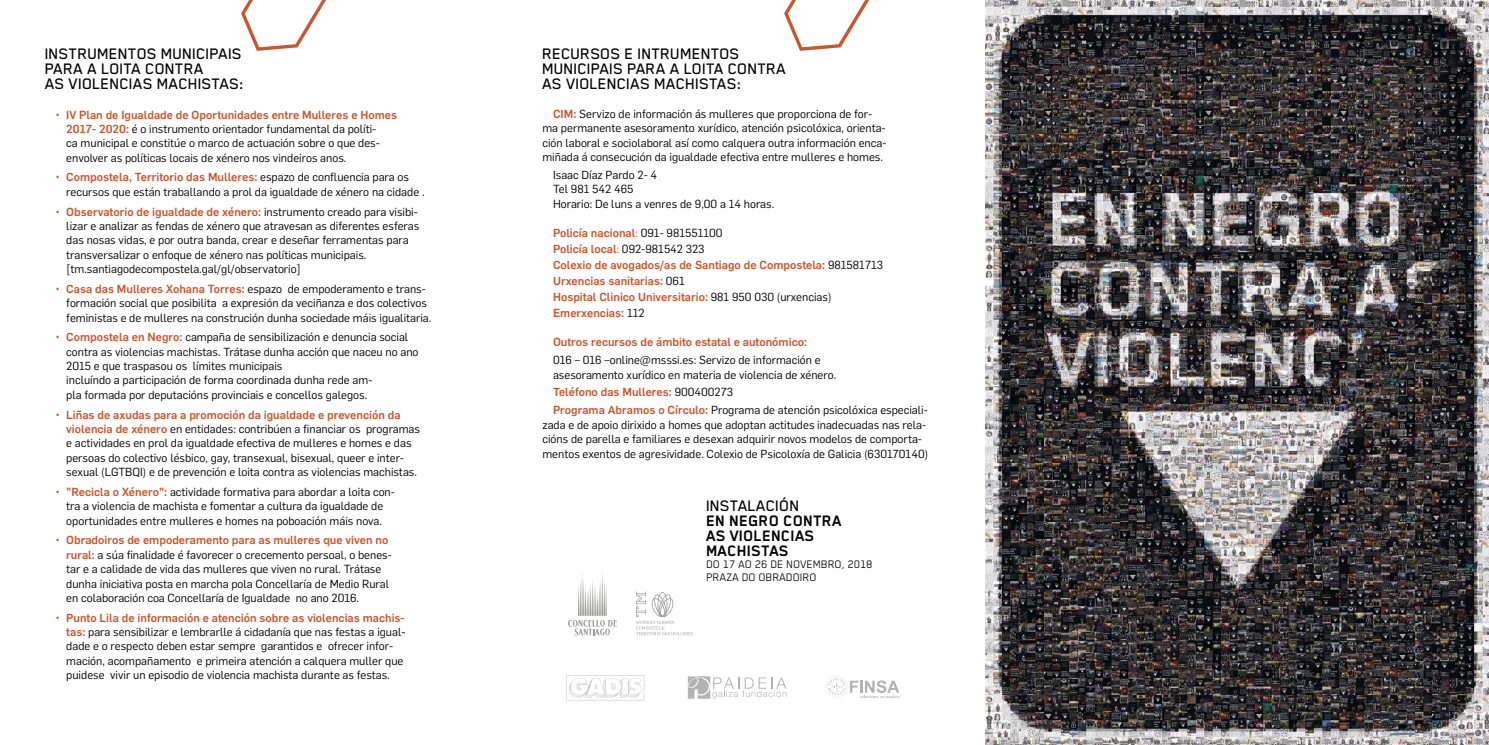
<style>
.page{position:relative;width:1489px;height:745px;background:#fff}
.page>*{position:absolute;margin:0;border:0;box-sizing:border-box;transform-origin:0 0}
.t1{font:500 17.5px/15px "Blender Pro";color:#000}
.t2{font:700 17.5px/15px "Blender Pro";color:#000}
.t3{font:12.5px/12.5px "Blender Pro";color:#000}
.t4{font:11.5px/14.4px "Flama";color:#000}
.t5{font:500 11.5px/16.1px "Flama";color:#c9562c}
.s1{color:#c9562c}
.s2{font-weight:500;color:#c9562c}
.s3{font-weight:400}
.s4{font-weight:400;color:#000}
</style>
<div class="page">
<img style="left:985px;top:0;width:503px;height:744px">
<svg style="left:566px;top:675px;width:78px;height:24px"></svg>
<svg style="left:826px;top:676px;width:73px;height:21px"></svg>
<svg style="left:687px;top:676px;width:99px;height:22px"></svg>
<svg style="left:568px;top:573px;width:48px;height:62px"></svg>
<svg style="left:636px;top:591px;width:56px;height:43px"></svg>
<svg style="left:784px;top:0;width:85px;height:51px"></svg>
<svg style="left:241px;top:0;width:85px;height:51px"></svg>
<h1 class="t1" style="left:45px;top:46px;width:201px">INSTRUMENTOS MUNICIPAIS<br>PARA A LOITA CONTRA<br>AS VIOLENCIAS MACHISTAS:</h1>
<p class="t4" style="left:66px;top:106px;width:332px;text-indent:-11px"><span class="s1">•</span> <span class="s2">IV Plan de Igualdade de Oportunidades entre Mulleres e Homes 2017- 2020:</span> é o instrumento orientador fundamental da políti-<br>ca municipal e constitúe o marco de actuación sobre o que des&shy;envolver as políticas locais de xénero nos vindeiros anos.</p>
<p class="t4" style="left:66px;top:169px;width:360px;text-indent:-11px"><span class="s1">•</span> <span class="s2">Compostela, Territorio das Mulleres:</span> espazo de confluencia para os recursos que están traballando a prol da igualdade de xénero na cidade .</p>
<p class="t4" style="left:66px;top:203px;width:354px;text-indent:-11px"><span class="s1">•</span> <span class="s2">Observatorio de igualdade de xénero:</span> instrumento creado para visibi&shy;lizar e analizar as fendas de xénero que atravesan as diferentes esferas das nosas vidas, e por outra banda, crear e deseñar ferramentas para transversalizar o enfoque de xénero nas políticas municipais. [tm.santiagodecompostela.gal/gl/observatorio]</p>
<p class="t4" style="left:66px;top:280px;width:366px;text-indent:-11px"><span class="s1">•</span> <span class="s2">Casa das Mulleres Xohana Torres:</span> espazo de empoderamento e trans&shy;formación social que posibilita a expresión da veciñanza e dos colectivos feministas e de mulleres na construción dunha sociedade máis igualitaria.</p>
<p class="t4" style="left:66px;top:329px;width:354px;text-indent:-11px"><span class="s1">•</span> <span class="s2">Compostela en Negro:</span> campaña de sensibilización e denuncia social contra as violencias machistas. Trátase dunha acción que naceu no ano 2015 e que traspasou os límites municipais<br>incluíndo a participación de forma coordinada dunha rede am-<br>pla formada por deputacións provinciais e concellos galegos.</p>
<p class="t4" style="left:66px;top:406px;width:355px;text-indent:-11px"><span class="s1">•</span> <span class="s2">Liñas de axudas para a promoción da igualdade e prevención da violencia de xénero</span> en entidades: contribúen a financiar os programas e actividades en prol da igualdade efectiva de mulleres e homes e das persoas do colectivo lésbico, gay, transexual, bisexual, queer e inter&shy;sexual (LGTBQI) e de prevención e loita contra as violencias machistas.</p>
<p class="t4" style="left:56px;top:483px;width:341px;text-align:center"><span class="s1">•</span> <span class="s2">”Recicla o Xénero”:</span> actividade formativa para abordar a loita con&shy;tra a violencia de machista e fomentar a cultura da igualdade de oportunidades entre mulleres e homes na poboación máis nova.</p>
<p class="t4" style="left:66px;top:532px;width:327px;text-indent:-11px"><span class="s1">•</span> <span class="s2">Obradoiros de empoderamento para as mulleres que viven no rural:</span> a súa finalidade é favorecer o crecemento persoal, o benes&shy;tar e a calidade de vida das mulleres que viven no rural. Trátase dunha iniciativa posta en marcha pola Concellaría de Medio Rural en colaboración coa Concellaría de Igualdade no ano 2016.</p>
<p class="t4" style="left:66px;top:609px;width:341px;text-indent:-11px"><span class="s1">•</span> <span class="s2">Punto Lila de información e atención sobre as violencias machis&shy;tas:</span> para sensibilizar e lembrarlle á cidadanía que nas festas a igual&shy;dade e o respecto deben estar sempre garantidos e ofrecer infor&shy;mación, acompañamento e primeira atención a calquera muller que puidese vivir un episodio de violencia machista durante as festas.</p>
<h1 class="t1" style="left:542px;top:46px;width:245px">RECURSOS E INTRUMENTOS<br>MUNICIPAIS PARA A LOITA CONTRA<br>AS VIOLENCIAS MACHISTAS:</h1>
<p class="t4" style="left:542px;top:106px;width:345px;text-align:center"><span class="s2">CIM:</span> Servizo de información ás mulleres que proporciona de for-<br>ma permanente asesoramento xurídico, atención psicolóxica, orienta&shy;ción laboral e sociolaboral así como calquera outra información enca&shy;miñada á consecución da igualdade efectiva entre mulleres e homes.</p>
<p class="t4" style="left:553px;top:167px;width:223px">Isaac Díaz Pardo 2- 4<br>Tel 981 542 465<br>Horario: De luns a venres de 9,00 a 14 horas.</p>
<p class="t5" style="left:553px;top:223px;width:331px">Policía nacional<span class="s3">:</span> <span class="s4">091- 981551100<br></span>Policía local<span class="s3">:</span> <span class="s4">092-981542 323<br></span>Colexio de avogados/as de Santiago de Compostela: <span class="s4">981581713<br></span>Urxencias sanitarias: <span class="s4">061<br></span>Hospital Clinico Universitario: <span class="s4">981 950 030 (urxencias)<br></span>Emerxencias: <span class="s4">112</span></p>
<p class="t5" style="left:553px;top:333px;width:255px">Outros recursos de ámbito estatal e autonómico:</p>
<p class="t4" style="left:553px;top:352px;width:285px">016 – 016 –online@msssi.es: Servizo de información e asesoramento xurídico en materia de violencia de xénero.</p>
<p class="t4" style="left:553px;top:382px;width:376px;line-height:17.9px"><span class="s2">Teléfono das Mulleres:</span> 900400273<br><span class="s2">Programa Abramos o Círculo:</span> Programa de atención psicolóxica especiali-</p>
<p class="t4" style="left:542px;top:416px;width:387px">zada e de apoio dirixido a homes que adoptan actitudes inadecuadas nas rela&shy;cións de parella e familiares e desexan adquirir novos modelos de comporta&shy;mentos exentos de agresividade. Colexio de Psicoloxía de Galicia (630170140)</p>
<h1 class="t1" style="left:706px;top:497px;width:95px">INSTALACIÓN</h1>
<h1 class="t2" style="left:706px;top:512px;width:137px">EN NEGRO CONTRA<br>AS VIOLENCIAS<br>MACHISTAS</h1>
<p class="t3" style="left:706px;top:557px;width:168px">DO 17 AO 26 DE NOVEMBRO, 2018<br>PRAZA DO OBRADOIRO</p>
</div>
